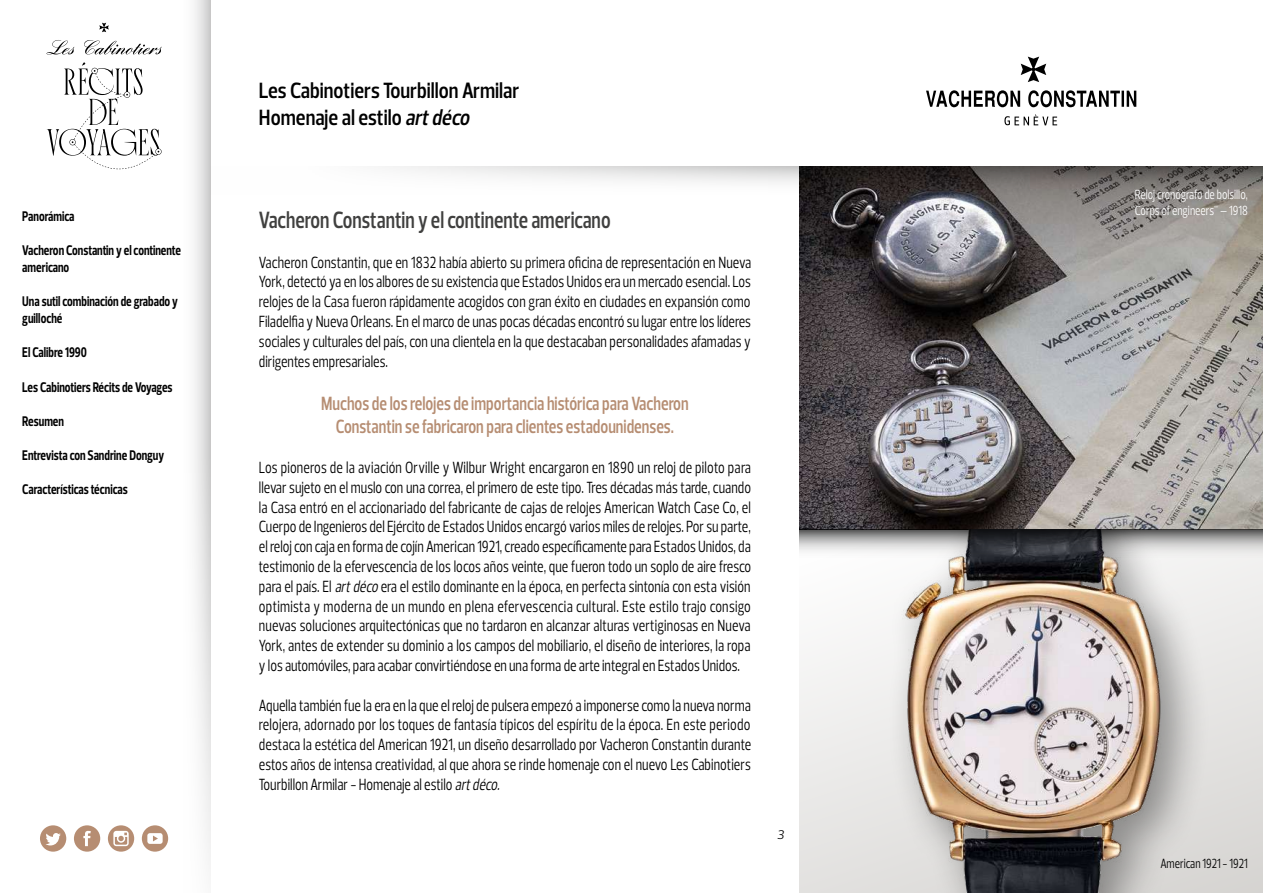
<style>
.page{position:relative;width:1263px;height:893px;background:#fff}
.page>*{position:absolute;margin:0;border:0;box-sizing:border-box;transform-origin:0 0}
.t1{font:600 24px "Prelo Condensed";color:#40403f;scale:.9 1}
.t2{font:600 22.5px/27px "Prelo Condensed";color:#000}
.t3{font:600 19.5px/23.4px "Prelo Condensed";color:#b68d72;text-align:center;scale:.9 1}
.t4{font:16.5px/19.8px "Prelo Condensed";color:#000;text-align:justify;scale:.9 1}
.t5{font:700 14.25px/17.1px "Prelo Condensed";color:#000;scale:.9 1}
.t6{font:13.5px/16.2px "Prelo Condensed";color:#fff;scale:.9 1}
.t7{font:13.5px "Prelo Condensed";color:#000;scale:.9 1}
.t8{font:italic 12.75px "Prelo";color:#000}
.s1{font-style:italic}
</style>
<div class="page">
<svg style="left:926px;top:57px;width:210px;height:68px"></svg>
<svg style="left:40px;top:825px;width:26px;height:27px"></svg>
<svg style="left:74px;top:825px;width:26px;height:27px"></svg>
<svg style="left:142px;top:825px;width:21px;height:27px"></svg>
<svg style="left:108px;top:825px;width:26px;height:27px"></svg>
<svg style="left:163px;top:0;width:47px;height:861px"></svg>
<svg style="left:47px;top:62px;width:115px;height:108px"></svg>
<svg style="left:84px;top:40px;width:78px;height:14px"></svg>
<svg style="left:47px;top:40px;width:27px;height:14px"></svg>
<svg style="left:99px;top:23px;width:10px;height:9px"></svg>
<svg style="left:799px;top:577px;width:464px;height:316px;fill:#eae9e7"></svg>
<img style="left:799px;top:166px;width:464px;height:364px">
<img style="left:839px;top:577px;width:395px;height:316px">
<svg style="left:799px;top:530px;width:464px;height:47px"></svg>
<svg style="left:210px;top:166px;width:1052px;height:48px"></svg>
<p class="t5" style="left:22px;top:207px;width:59px">Panorámica</p>
<p class="t5" style="left:22px;top:241px;width:178px">Vacheron Constantin y el continente americano</p>
<p class="t5" style="left:22px;top:293px;width:174px">Una sutil combinación de grabado y guilloché</p>
<p class="t5" style="left:22px;top:344px;width:73px">El Calibre 1990</p>
<p class="t5" style="left:22px;top:378px;width:168px">Les Cabinotiers Récits de Voyages</p>
<p class="t5" style="left:22px;top:412px;width:48px">Resumen</p>
<p class="t5" style="left:22px;top:447px;width:159px">Entrevista con Sandrine Donguy</p>
<p class="t5" style="left:22px;top:481px;width:119px">Características técnicas</p>
<h2 class="t2" style="left:259px;top:77px;width:262px">Les Cabinotiers Tourbillon Armilar<br>Homenaje al estilo <span class="s1">artdéco</span></h2>
<h1 class="t1" style="left:259px;top:205px;width:392px">Vacheron Constantin y el continente americano</h1>
<p class="t4" style="left:259px;top:252px;width:548px">Vacheron Constantin, que en 1832 había abierto su primera oficina de representación en Nueva York, detectó ya en los albores de su existencia que Estados Unidos era un mercado esencial. Los relojes de la Casa fueron rápidamente acogidos con gran éxito en ciudades en expansión como Filadelfia y Nueva Orleans. En el marco de unas pocas décadas encontró su lugar entre los líderes sociales y culturales del país, con una clientela en la que destacaban personalidades afamadas y dirigentes empresariales.</p>
<p class="t3" style="left:321px;top:392px;width:410px">Muchos de los relojes de importancia histórica para Vacheron<br>Constantin se fabricaron para clientes estadounidenses.</p>
<p class="t4" style="left:259px;top:458px;width:548px">Los pioneros de la aviación Orville y Wilbur Wright encargaron en 1890 un reloj de piloto para llevar sujeto en el muslo con una correa, el primero de este tipo. Tres décadas más tarde, cuando la Casa entró en el accionariado del fabricante de cajas de relojes American Watch Case Co, el Cuerpo de Ingenieros del Ejército de Estados Unidos encargó varios miles de relojes. Por su parte, el reloj con caja en forma de cojín American 1921, creado específicamente para Estados Unidos, da testimonio de la efervescencia de los locos años veinte, que fueron todo un soplo de aire fresco para el país. El <span class="s1">artdéco</span> era el estilo dominante en la época, en perfecta sintonía con esta visión optimista y moderna de un mundo en plena efervescencia cultural. Este estilo trajo consigo nuevas soluciones arquitectónicas que no tardaron en alcanzar alturas vertiginosas en Nueva York, antes de extender su dominio a los campos del mobiliario, el diseño de interiores, la ropa y los automóviles, para acabar convirtiéndose en una forma de arte integral en Estados Unidos.</p>
<p class="t4" style="left:259px;top:695px;width:548px">Aquella también fue la era en la que el reloj de pulsera empezó a imponerse como la nueva norma relojera, adornado por los toques de fantasía típicos del espíritu de la época. En este periodo destaca la estética del American 1921, un diseño desarrollado por Vacheron Constantin durante estos años de intensa creatividad, al que ahora se rinde homenaje con el nuevo Les Cabinotiers Tourbillon Armilar - Homenaje al estilo <span class="s1">artdéco.</span></p>
<p class="t8" style="left:777px;top:826px;width:9px">3</p>
<p class="t6" style="left:1131px;top:186px;width:131px">Reloj cronógrafo de bolsillo, "Corps of engineers" – 1918</p>
<p class="t7" style="left:1160px;top:855px;width:99px">American 1921 - 1921</p>
</div>
